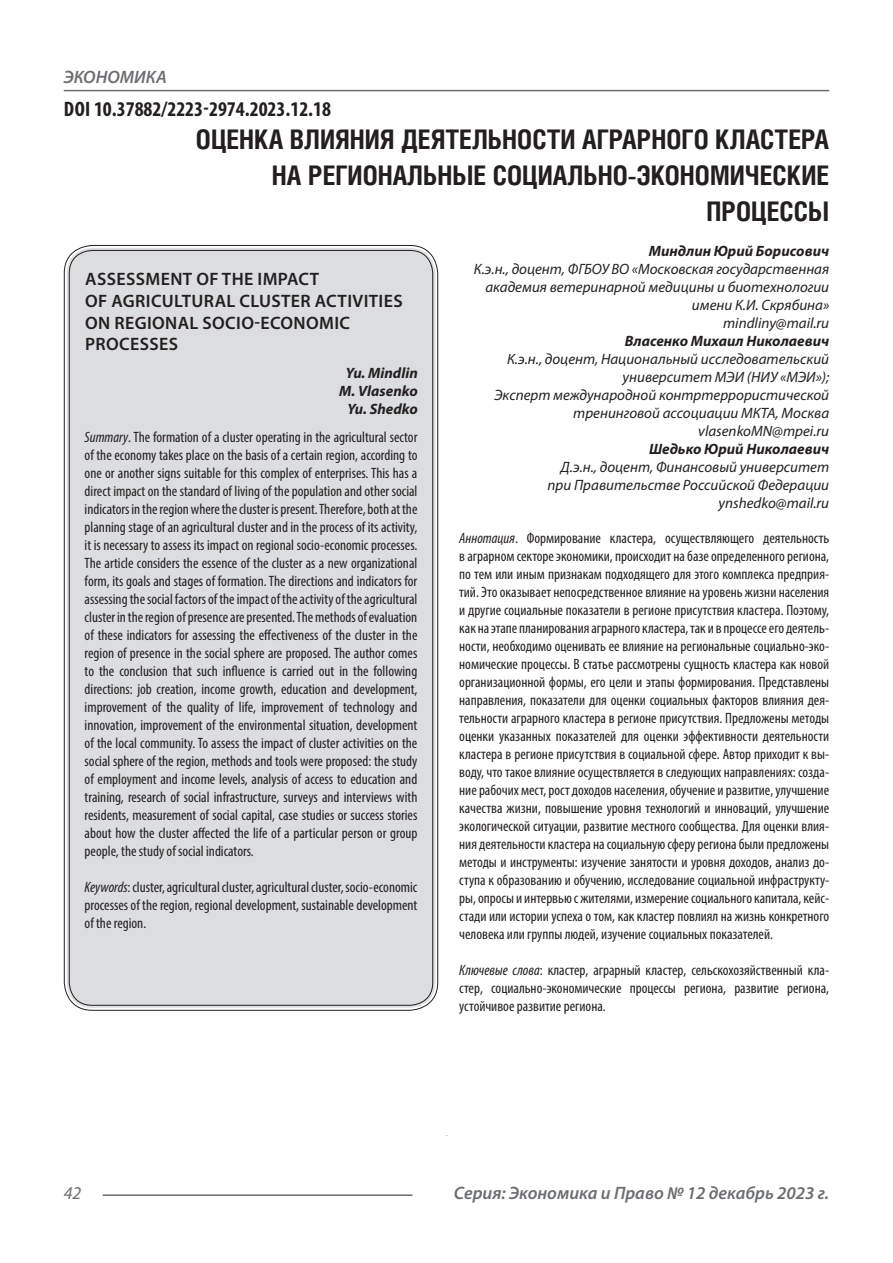
<style>
.page{position:relative;width:893px;height:1263px;background:#fff}
.page>*{position:absolute;margin:0;border:0;box-sizing:border-box;transform-origin:0 0}
.Статья_название{font:700 27px/36px "Helios Cond C";color:#231f20;text-align:right}
.ДОИ{font:700 condensed 21px "Myriad Pro";color:#231f20}
.Статья_название_англ{font:600 18px/21.6px "Myriad Pro";letter-spacing:.02em;color:#231f20}
.t1{font:italic 600 18px "Myriad Pro";color:#6c6d70}
.t2{font:italic 18px "Myriad Pro";color:#6c6d70}
.Статья_аннотация_анг{font:condensed 15px/18px "Myriad Pro";color:#231f20;text-align:justify}
.Статья_аннотация_тек{font:condensed 15px/18px "Myriad Pro";color:#231f20;text-align:justify}
.Статья_автор_инфо{font:italic 15px/18px "Myriad Pro";color:#231f20;text-align:right}
.Статья_автор_инфо-2{font:italic 700 15px "Myriad Pro";color:#231f20}
.Статья_автор_англ{font:italic 700 15px "Myriad Pro";color:#231f20}
.s1{font-style:italic}
</style>
<div class="page">
<hr style="left:103px;top:1194px;width:309px;height:2px;background:#6c6d70">
<hr style="left:64px;top:90px;width:765px;height:1px;background:#6c6d70">
<div style="left:67px;top:248px;width:368px;height:760px;background:#dcdddf;border-radius:26px"></div>
<p class="t1" style="left:64px;top:66px;width:105px">ЭКОНОМИКА</p>
<p class="ДОИ" style="left:64px;top:96px;width:269px">DOI 10.37882/2223-2974.2023.12.18</p>
<p class="Статья_название" style="left:196px;top:121px;width:635px">ОЦЕНКА ВЛИЯНИЯ ДЕЯТЕЛЬНОСТИ АГРАРНОГО КЛАСТЕРА<br>НА РЕГИОНАЛЬНЫЕ СОЦИАЛЬНО-ЭКОНОМИЧЕСКИЕ<br>ПРОЦЕССЫ</p>
<p class="Статья_автор_инфо-2" style="left:649px;top:241px;width:182px">Миндлин Юрий Борисович</p>
<p class="Статья_автор_инфо" style="left:474px;top:260px;width:357px">К.э.н., доцент, ФГБОУ ВО «Московская государственная академия ветеринарной медицины и биотехнологии имени К.И. Скрябина»</p>
<p class="Статья_автор_инфо" style="left:723px;top:314px;width:108px">mindliny@mail.ru</p>
<p class="Статья_автор_инфо-2" style="left:625px;top:331px;width:206px">Власенко Михаил Николаевич</p>
<p class="Статья_автор_инфо" style="left:507px;top:350px;width:324px">К.э.н., доцент, Национальный исследовательский университет МЭИ (НИУ «МЭИ»);</p>
<p class="Статья_автор_инфо" style="left:495px;top:386px;width:336px">Эксперт международной контртеррористической тренинговой ассоциации МКТА, Москва</p>
<p class="Статья_автор_инфо" style="left:698px;top:422px;width:133px">vlasenkoMN@mpei.ru</p>
<p class="Статья_автор_инфо-2" style="left:649px;top:439px;width:182px">Шедько Юрий Николаевич</p>
<p class="Статья_автор_инфо" style="left:548px;top:458px;width:283px">Д.э.н., доцент, Финансовый университет при Правительстве Российской Федерации</p>
<p class="Статья_автор_инфо" style="left:719px;top:494px;width:112px">ynshedko@mail.ru</p>
<p class="Статья_аннотация_тек" style="left:459px;top:529px;width:371px"><span class="s1">Аннотация</span>. Формирование кластера, осуществляющего деятельность в аграрном секторе экономики, происходит на базе определенного региона, по тем или иным признакам подходящего для этого комплекса предприя&shy;тий. Это оказывает непосредственное влияние на уровень жизни населения и другие социальные показатели в регионе присутствия кластера. Поэтому, как на этапе планирования аграрного кластера, так и в процессе его деятель&shy;ности, необходимо оценивать ее влияние на региональные социально-эко&shy;номические процессы. В статье рассмотрены сущность кластера как новой организационной формы, его цели и этапы формирования. Представлены направления, показатели для оценки социальных факторов влияния дея&shy;тельности аграрного кластера в регионе присутствия. Предложены методы оценки указанных показателей для оценки эффективности деятельности кластера в регионе присутствия в социальной сфере. Автор приходит к вы&shy;воду, что такое влияние осуществляется в следующих направлениях: созда&shy;ние рабочих мест, рост доходов населения, обучение и развитие, улучшение качества жизни, повышение уровня технологий и инноваций, улучшение экологической ситуации, развитие местного сообщества. Для оценки влия&shy;ния деятельности кластера на социальную сферу региона были предложены методы и инструменты: изучение занятости и уровня доходов, анализ до&shy;ступа к образованию и обучению, исследование социальной инфраструкту&shy;ры, опросы и интервью с жителями, измерение социального капитала, кейс&shy;стади или истории успеха о том, как кластер повлиял на жизнь конкретного человека или группы людей, изучение социальных показателей.</p>
<p class="Статья_аннотация_тек" style="left:459px;top:961px;width:371px"><span class="s1">Ключевые слова</span>: кластер, аграрный кластер, сельскохозяйственный кла&shy;стер, социально-экономические процессы региона, развитие региона, устойчивое развитие региона.</p>
<p class="Статья_название_англ" style="left:85px;top:268px;width:319px">ASSESSMENT OF THE IMPACT<br>OF AGRICULTURAL CLUSTER ACTIVITIES<br>ON REGIONAL SOCIO-ECONOMIC<br>PROCESSES</p>
<p class="Статья_автор_англ" style="left:346px;top:363px;width:73px">Yu. Mindlin</p>
<p class="Статья_автор_англ" style="left:339px;top:381px;width:80px">M. Vlasenko</p>
<p class="Статья_автор_англ" style="left:347px;top:399px;width:72px">Yu. Shedko</p>
<p class="Статья_аннотация_анг" style="left:85px;top:428px;width:334px"><span class="s1">Summary</span>. The formation of a cluster operating in the agricultural sector of the economy takes place on the basis of a certain region, according to one or another signs suitable for this complex of enterprises. This has a direct impact on the standard of living of the population and other social indicators in the region where the cluster is present. Therefore, both at the planning stage of an agricultural cluster and in the process of its activity, it is necessary to assess its impact on regional socio-economic processes.<br>The article considers the essence of the cluster as a new organizational form, its goals and stages of formation. The directions and indicators for assessing the social factors of the impact of the activity of the agricultural cluster in the region of presence are presented. The methods of evaluation of these indicators for assessing the effectiveness of the cluster in the region of presence in the social sphere are proposed. The author comes to the conclusion that such influence is carried out in the following directions: job creation, income growth, education and development, improvement of the quality of life, improvement of technology and innovation, improvement of the environmental situation, development of the local community. To assess the impact of cluster activities on the social sphere of the region, methods and tools were proposed: the study of employment and income levels, analysis of access to education and training, research of social infrastructure, surveys and interviews with residents, measurement of social capital, case studies or success stories about how the cluster affected the life of a particular person or group people, the study of social indicators.</p>
<p class="Статья_аннотация_анг" style="left:85px;top:878px;width:334px"><span class="s1">Keywords</span>: cluster, agricultural cluster, agricultural cluster, socio-economic processes of the region, regional development, sustainable development of the region.</p>
<p class="t2" style="left:64px;top:1182px;width:19px">42</p>
<p class="t1" style="left:454px;top:1182px;width:377px">Серия: Экономика и Право № 12 декабрь 2023 г.</p>
</div>
